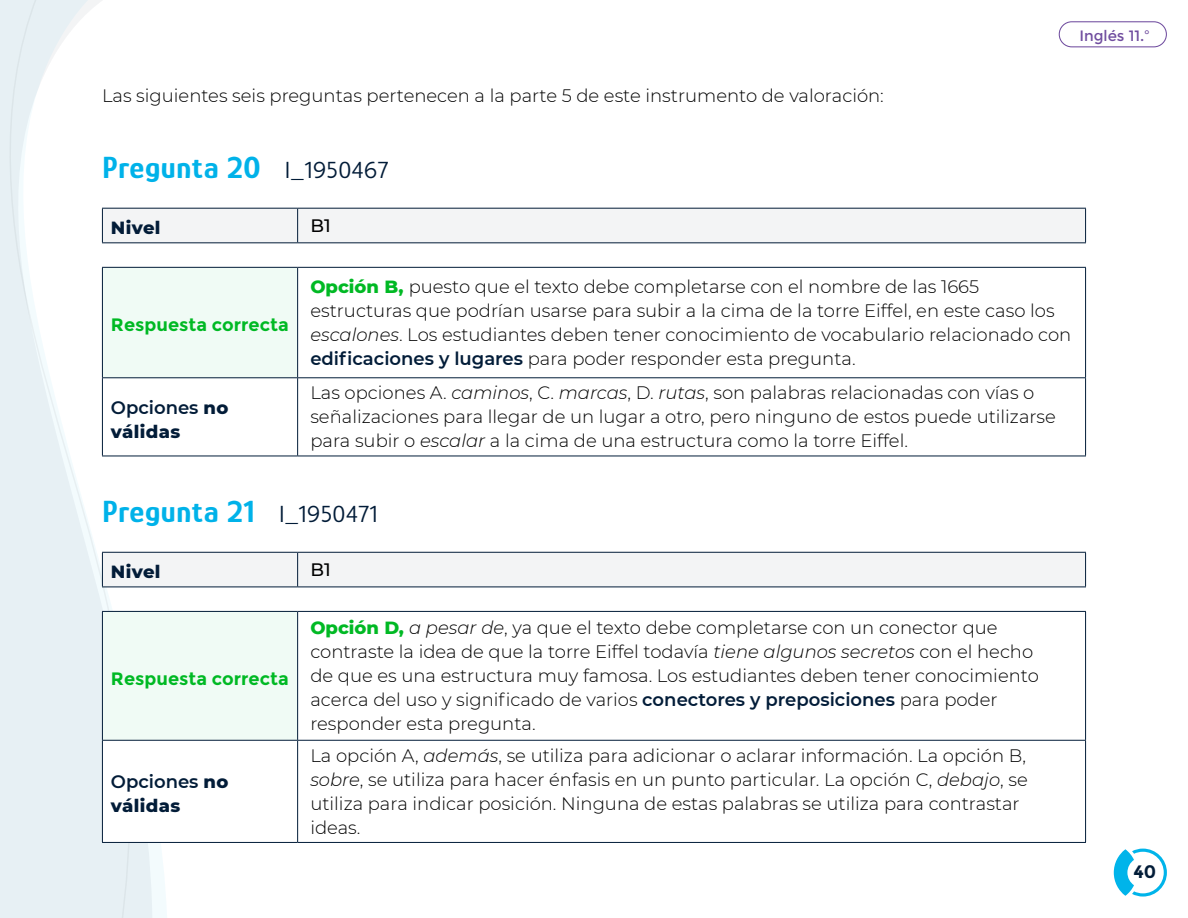
<style>
.page{position:relative;width:1188px;height:918px;background:#fff}
.page>*{position:absolute;margin:0;border:0;box-sizing:border-box;transform-origin:0 0}
.Subtítulos{font:700 31.5px "Glory";letter-spacing:.02em;color:#00b2e9}
.Texto_especificacion{font:300 18px/24px "Montserrat";color:#000}
.Encabezado_especific{font:800 18px/24px "Montserrat";letter-spacing:.02em;color:#021c38}
.Encabezado_especific-2{font:700 18px "Montserrat";color:#00b924}
.Texto_especificacion-2{font:500 18px "Montserrat";color:#000}
.t1{font:700 18px "Montserrat";color:#021c38}
.t2{font:15px "Montserrat";color:#704d9f}
.s1{font-weight:400;font-size:24px;color:#021c38}
.s2{font-weight:600}
.s3{font-weight:800;color:#00b924}
.s4{font-style:italic}
.s5{font-weight:600;color:#021c38}
</style>
<div class="page">
<svg style="left:1114px;top:849px;width:53px;height:48px"></svg>
<svg style="left:152px;top:207px;width:16px;height:711px"></svg>
<svg style="left:0;top:0;width:152px;height:918px;fill:#e7f0f4"></svg>
<svg style="left:9px;top:0;width:121px;height:918px"></svg>
<div style="left:1059px;top:21px;width:108px;height:26px;border:1px solid #704d9f;border-radius:13px"></div>
<div style="left:103px;top:209px;width:982px;height:33px;background:#f3f4f5"></div>
<hr style="left:102px;top:208px;width:196px;height:1px;background:#021c38">
<hr style="left:102px;top:209px;width:1px;height:33px;background:#021c38">
<hr style="left:298px;top:208px;width:788px;height:1px;background:#021c38">
<hr style="left:297px;top:209px;width:1px;height:33px;background:#021c38">
<hr style="left:1085px;top:209px;width:1px;height:33px;background:#021c38">
<hr style="left:102px;top:242px;width:196px;height:1px;background:#021c38">
<hr style="left:298px;top:242px;width:788px;height:1px;background:#021c38">
<svg style="left:103px;top:268px;width:982px;height:188px"></svg>
<hr style="left:102px;top:377px;width:196px;height:1px;background:#021c38">
<hr style="left:102px;top:378px;width:1px;height:78px;background:#021c38">
<hr style="left:298px;top:377px;width:788px;height:1px;background:#021c38">
<hr style="left:297px;top:378px;width:1px;height:78px;background:#021c38">
<hr style="left:1085px;top:378px;width:1px;height:78px;background:#021c38">
<hr style="left:102px;top:456px;width:196px;height:1px;background:#021c38">
<hr style="left:298px;top:456px;width:788px;height:1px;background:#021c38">
<hr style="left:298px;top:267px;width:788px;height:1px;background:#021c38">
<hr style="left:1085px;top:268px;width:1px;height:109px;background:#021c38">
<hr style="left:102px;top:267px;width:196px;height:1px;background:#021c38">
<hr style="left:102px;top:268px;width:1px;height:109px;background:#021c38">
<hr style="left:297px;top:268px;width:1px;height:109px;background:#021c38">
<div style="left:103px;top:553px;width:982px;height:34px;background:#f3f4f5"></div>
<hr style="left:102px;top:552px;width:196px;height:1px;background:#021c38">
<hr style="left:102px;top:553px;width:1px;height:34px;background:#021c38">
<hr style="left:298px;top:552px;width:788px;height:1px;background:#021c38">
<hr style="left:297px;top:553px;width:1px;height:34px;background:#021c38">
<hr style="left:1085px;top:553px;width:1px;height:34px;background:#021c38">
<hr style="left:102px;top:587px;width:196px;height:1px;background:#021c38">
<hr style="left:298px;top:587px;width:788px;height:1px;background:#021c38">
<svg style="left:103px;top:612px;width:982px;height:230px"></svg>
<hr style="left:102px;top:740px;width:196px;height:1px;background:#021c38">
<hr style="left:102px;top:741px;width:1px;height:101px;background:#021c38">
<hr style="left:298px;top:740px;width:788px;height:1px;background:#021c38">
<hr style="left:297px;top:741px;width:1px;height:101px;background:#021c38">
<hr style="left:1085px;top:741px;width:1px;height:101px;background:#021c38">
<hr style="left:102px;top:842px;width:196px;height:1px;background:#021c38">
<hr style="left:298px;top:842px;width:788px;height:1px;background:#021c38">
<hr style="left:298px;top:611px;width:788px;height:1px;background:#021c38">
<hr style="left:1085px;top:612px;width:1px;height:128px;background:#021c38">
<hr style="left:102px;top:611px;width:196px;height:1px;background:#021c38">
<hr style="left:102px;top:612px;width:1px;height:128px;background:#021c38">
<hr style="left:297px;top:612px;width:1px;height:128px;background:#021c38">
<p class="Texto_especificacion" style="left:102px;top:84px;width:783px">Las siguientes seis preguntas pertenecen a la parte 5 de este instrumento de valoración:</p>
<p class="t2" style="left:1079px;top:27px;width:72px">Inglés 11.º</p>
<p class="Subtítulos" style="left:102px;top:148px;width:288px">Pregunta 20 <span class="s1">I_1950467</span></p>
<p class="Encabezado_especific" style="left:111px;top:215px;width:51px">Nivel</p>
<p class="Texto_especificacion-2" style="left:310px;top:213px;width:22px">B1</p>
<p class="Encabezado_especific-2" style="left:111px;top:314px;width:179px">Respuesta correcta</p>
<p class="Encabezado_especific" style="left:111px;top:394px;width:119px"><span class="s2">Opciones</span> no válidas</p>
<p class="Texto_especificacion" style="left:310px;top:274px;width:762px"><span class="s3">Opción B,</span> puesto que el texto debe completarse con el nombre de las 1665 estructuras que podrían usarse para subir a la cima de la torre Eiffel, en este caso los <span class="s4">escalones</span>. Los estudiantes deben tener conocimiento de vocabulario relacionado con <span class="s5">edificaciones y lugares</span> para poder responder esta pregunta.</p>
<p class="Texto_especificacion" style="left:310px;top:381px;width:747px">Las opciones A. <span class="s4">caminos</span>, C. <span class="s4">marcas</span>, D. <span class="s4">rutas</span>, son palabras relacionadas con vías o señalizaciones para llegar de un lugar a otro, pero ninguno de estos puede utilizarse para subir o <span class="s4">escalar</span> a la cima de una estructura como la torre Eiffel.</p>
<p class="Subtítulos" style="left:102px;top:492px;width:277px">Pregunta 21 <span class="s1">I_1950471</span></p>
<p class="Encabezado_especific" style="left:111px;top:559px;width:51px">Nivel</p>
<p class="Texto_especificacion-2" style="left:310px;top:557px;width:22px">B1</p>
<p class="Encabezado_especific-2" style="left:111px;top:667px;width:179px">Respuesta correcta</p>
<p class="Encabezado_especific" style="left:111px;top:769px;width:119px"><span class="s2">Opciones</span> no válidas</p>
<p class="Texto_especificacion" style="left:310px;top:615px;width:730px"><span class="s3">Opción D,</span> <span class="s4">a pesar de</span>, ya que el texto debe completarse con un conector que contraste la idea de que la torre Eiffel todavía <span class="s4">tiene algunos secretos</span> con el hecho de que es una estructura muy famosa. Los estudiantes deben tener conocimiento acerca del uso y significado de varios <span class="s5">conectores y preposiciones</span> para poder responder esta pregunta.</p>
<p class="Texto_especificacion" style="left:310px;top:743px;width:719px">La opción A, <span class="s4">además</span>, se utiliza para adicionar o aclarar información. La opción B, <span class="s4">sobre</span>, se utiliza para hacer énfasis en un punto particular. La opción C, <span class="s4">debajo</span>, se utiliza para indicar posición. Ninguna de estas palabras se utiliza para contrastar ideas.</p>
<p class="t1" style="left:1133px;top:861px;width:25px">40</p>
</div>
